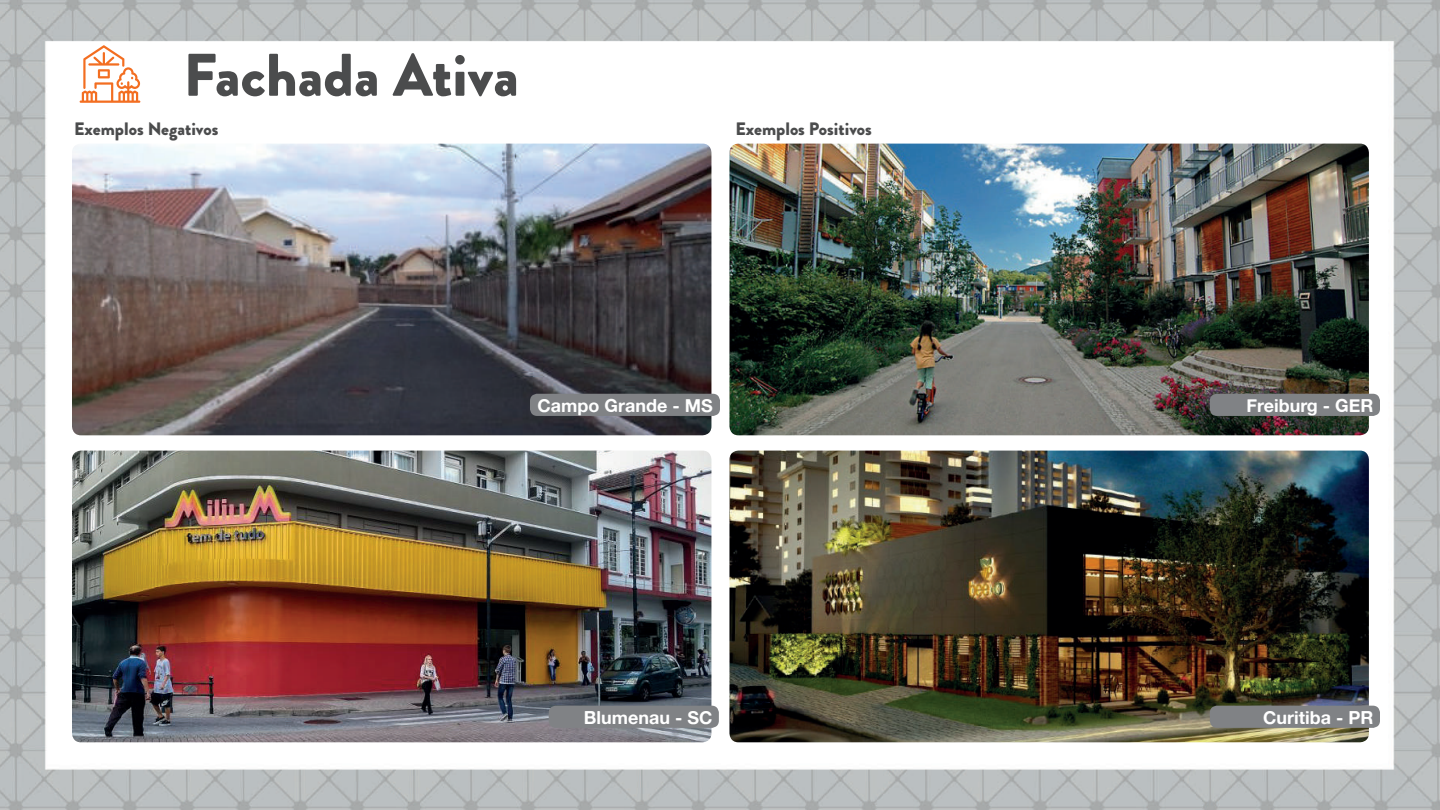
<style>
.page{position:relative;width:1440px;height:810px;background:#fff}
.page>*{position:absolute;margin:0;border:0;box-sizing:border-box;transform-origin:0 0}
.t1{font:900 60px "Brandon Grotesque";color:#4b4c4d}
.t2{font:18px "Alte Haas Grotesk Bold";color:#fff}
.t3{font:900 18px "Brandon Grotesque";color:#4b4c4d}
</style>
<div class="page">
<img style="left:0;top:0;width:1440px;height:810px">
<img style="left:729px;top:451px;width:640px;height:291px">
<div style="left:678px;top:146px;width:84px;height:49px;background:#fff"></div>
<img style="left:72px;top:451px;width:639px;height:291px">
<img style="left:729px;top:144px;width:640px;height:291px">
<svg style="left:80px;top:45px;width:60px;height:58px"></svg>
<div style="left:549px;top:706px;width:170px;height:22px;background:#808285;border-radius:7px"></div>
<div style="left:1210px;top:394px;width:170px;height:22px;background:#808285;border-radius:7px"></div>
<div style="left:1210px;top:706px;width:170px;height:22px;background:#808285;border-radius:7px"></div>
<img style="left:72px;top:144px;width:639px;height:291px">
<div style="left:530px;top:394px;width:190px;height:22px;background:#808285;border-radius:7px"></div>
<h1 class="t1" style="left:183px;top:33px;width:337px">Fachada Ativa</h1>
<p class="t3" style="left:74px;top:116px;width:146px">Exemplos Negativos</p>
<p class="t3" style="left:736px;top:116px;width:138px">Exemplos Positivos</p>
<p class="t2" style="left:537px;top:394px;width:177px">Campo Grande - MS</p>
<p class="t2" style="left:584px;top:706px;width:130px">Blumenau - SC</p>
<p class="t2" style="left:1246px;top:394px;width:129px">Freiburg - GER</p>
<p class="t2" style="left:1263px;top:706px;width:112px">Curitiba - PR</p>
</div>
